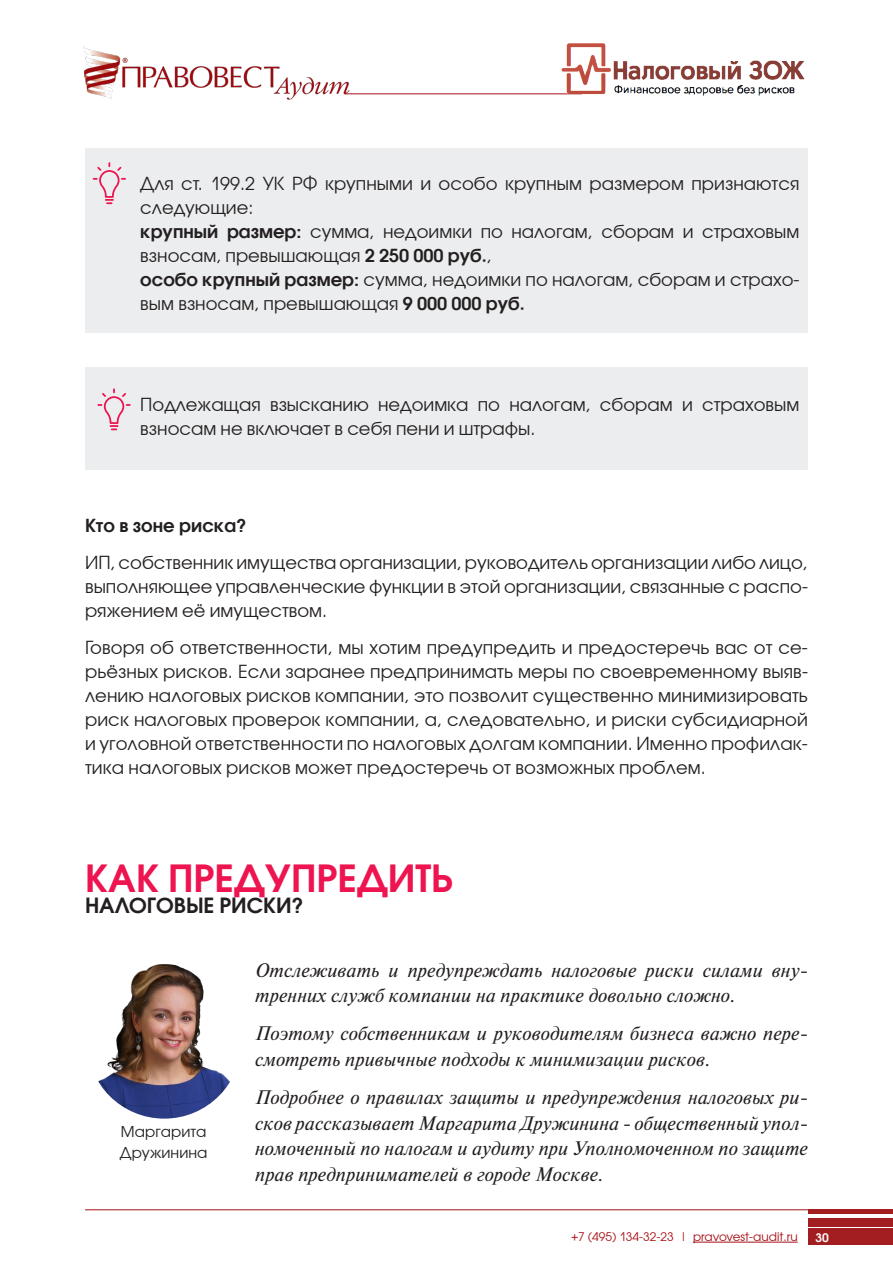
<style>
.page{position:relative;width:893px;height:1263px;background:#fff}
.page>*{position:absolute;margin:0;border:0;box-sizing:border-box;transform-origin:0 0}
.t1{font:600 37.5px "Avant Garde Gothic C";color:#ed1450}
.t2{font:600 21px "Avant Garde Gothic C";color:#231f20}
.t3{font:italic 19.5px/25.5px "Newton";letter-spacing:.005em;color:#231f20}
.t4{font:18px/24px "Avant Garde Gothic C";color:#231f20}
.t5{font:600 18px "Avant Garde Gothic C";letter-spacing:.005em;color:#231f20}
.t6{font:15px/21px "Avant Garde Gothic C";letter-spacing:.005em;color:#231f20}
.t7{font:12px "Avant Garde Gothic C";color:#a61016}
.t8{font:600 12px "Avant Garde Gothic C";color:#fff}
.s1{font-weight:600}
</style>
<div class="page">
<div style="left:808px;top:1229px;width:85px;height:16px;background:#a31e21"></div>
<div style="left:808px;top:1219px;width:85px;height:8px;background:#a31e21"></div>
<div style="left:808px;top:1209px;width:85px;height:5px;background:#a31e21"></div>
<img style="left:83px;top:46px;width:271px;height:54px">
<hr style="left:693px;top:1242px;width:105px;height:1px;background:#a61016">
<hr style="left:345px;top:94px;width:237px;height:1px;background:#a61016">
<hr style="left:85px;top:1209px;width:723px;height:1px;background:#a61016">
<img style="left:553px;top:43px;width:252px;height:53px">
<div style="left:85px;top:367px;width:723px;height:102px;background:#ebedee"></div>
<div style="left:85px;top:149px;width:723px;height:184px;background:#ebedee"></div>
<svg style="left:93px;top:162px;width:33px;height:42px"></svg>
<svg style="left:97px;top:388px;width:34px;height:42px"></svg>
<img style="left:87px;top:964px;width:154px;height:154px;border-radius:77px">
<p class="t4" style="left:140px;top:171px;width:661px">Для ст. 199.2 УК РФ крупными и особо крупным размером признаются следующие:<br><span class="s1">крупный размер:</span> сумма, недоимки по налогам, сборам и страховым взносам, превышающая <span class="s1">2 250 000 руб.</span>,<br><span class="s1">особо крупный размер:</span> сумма, недоимки по налогам, сборам и страхо&shy;вым взносам, превышающая <span class="s1">9 000 000 руб.</span></p>
<p class="t4" style="left:140px;top:392px;width:661px">Подлежащая взысканию недоимка по налогам, сборам и страховым взносам не включает в себя пени и штрафы.</p>
<p class="t5" style="left:85px;top:514px;width:163px">Кто в зоне риска?</p>
<p class="t4" style="left:85px;top:550px;width:724px;text-align:justify">ИП, собственник имущества организации, руководитель организации либо лицо, выполняющее управленческие функции в этой организации, связанные с распо&shy;ряжением её имуществом.</p>
<p class="t4" style="left:85px;top:635px;width:724px;text-align:justify">Говоря об ответственности, мы хотим предупредить и предостеречь вас от се&shy;рьёзных рисков. Если заранее предпринимать меры по своевременному выяв&shy;лению налоговых рисков компании, это позволит существенно минимизировать риск налоговых проверок компании, а, следовательно, и риски субсидиарной и уголовной ответственности по налоговых долгам компании. Именно профилак&shy;тика налоговых рисков может предостеречь от возможных проблем.</p>
<h1 class="t1" style="left:85px;top:855px;width:369px">КАК ПРЕДУПРЕДИТЬ</h1>
<p class="t2" style="left:85px;top:892px;width:220px">НАЛОГОВЫЕ РИСКИ?</p>
<p class="t6" style="left:120px;top:1121px;width:89px">Маргарита<br>Дружинина</p>
<p class="t3" style="left:255px;top:957px;width:554px">Отслеживать и предупреждать налоговые риски силами вну&shy;тренних служб компании на практике довольно сложно.</p>
<p class="t3" style="left:255px;top:1021px;width:554px">Поэтому собственникам и руководителям бизнеса важно пере&shy;смотреть привычные подходы к минимизации рисков.</p>
<p class="t3" style="left:255px;top:1085px;width:554px;text-align:justify">Подробнее о правилах защиты и предупреждения налоговых ри&shy;сков рассказывает Маргарита Дружинина - общественный упол&shy;номоченный по налогам и аудиту при Уполномоченном по защите прав предпринимателей в городе Москве.</p>
<p class="t7" style="left:571px;top:1230px;width:228px">+7 (495) 134-32-23 | pravovest-audit.ru</p>
<p class="t8" style="left:815px;top:1230px;width:15px">30</p>
</div>
